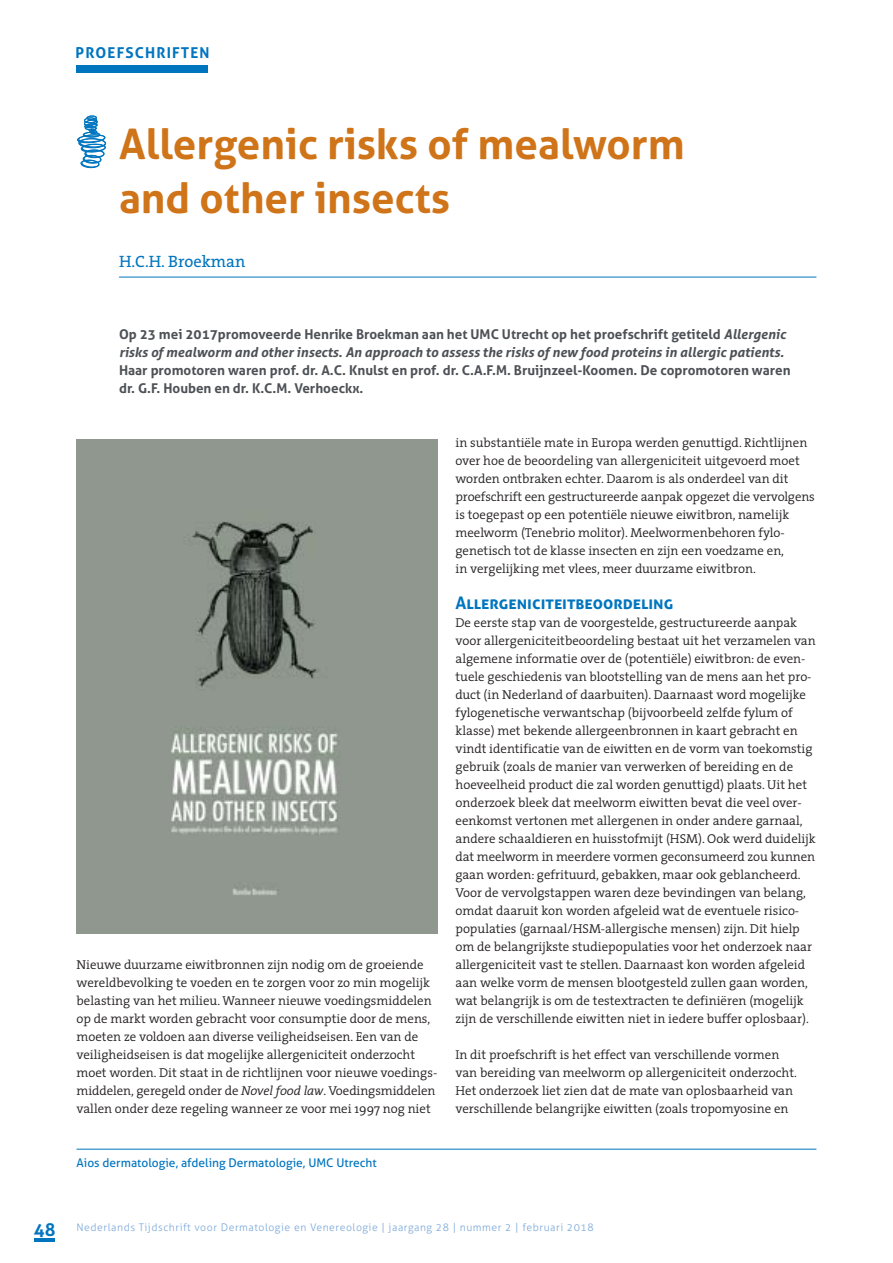
<style>
.page{position:relative;width:893px;height:1263px;background:#fff}
.page>*{position:absolute;margin:0;border:0;box-sizing:border-box;transform-origin:0 0}
.t1{font:700 42px/54px "Aller";color:#cf7418}
.t2{font:700 17.25px "Aller";color:#0075bf}
.t3{font:16.5px "The Serif";color:#0075bf}
.t4{font:700 15px "Aller";letter-spacing:.075em;color:#0075bf}
.t5{font:italic 700 13.5px/18px "Aller";color:#4d5156}
.t6{font:700 13.5px/18px "Aller";color:#4d5156}
.t7{font:300 12.9px/18px "The Serif";color:#231f20}
.t8{font:12px "Aller";color:#0075bf}
.t9{font:300 10.5px "Aller";letter-spacing:.05em;color:#7ca9da}
.s1{font-style:normal}
.s2{font-style:italic}
.s3{font-weight:700;font-size:18px;color:#0075bf}
</style>
<div class="page">
<div style="left:77px;top:65px;width:131px;height:8px;background:#0075bf"></div>
<hr style="left:34px;top:1238px;width:21px;height:3px;background:#0075bf">
<svg style="left:77px;top:116px;width:29px;height:52px"></svg>
<div style="left:87px;top:116px;width:10px;height:4px;border:1px solid #0075bf;border-radius:50%"></div>
<div style="left:85px;top:126px;width:12px;height:4px;border:1px solid #0075bf;border-radius:50%"></div>
<hr style="left:77px;top:1149px;width:739px;height:1px;background:#0075bf">
<hr style="left:119px;top:277px;width:697px;height:1px;background:#0075bf">
<img style="left:77px;top:439px;width:360px;height:494px">
<p class="t4" style="left:76px;top:47px;width:136px">PROEFSCHRIFTEN</p>
<h1 class="t1" style="left:119px;top:122px;width:567px">Allergenic risks of mealworm and other insects</h1>
<p class="t3" style="left:119px;top:253px;width:128px">H.C.H. Broekman</p>
<p class="t5" style="left:119px;top:327px;width:668px"><span class="s1">Op 23 mei 2017promoveerde Henrike Broekman aan het UMC Utrecht op het proefschrift getiteld</span> Allergenic risks of mealworm and other insects. An approach to assess the risks of new food proteins in allergic patients.</p>
<p class="t6" style="left:119px;top:363px;width:673px">Haar promotoren waren prof. dr. A.C. Knulst en prof. dr. C.A.F.M. Bruijnzeel-Koomen. De copromotoren waren dr. G.F. Houben en dr. K.C.M. Verhoeckx.</p>
<p class="t7" style="left:77px;top:957px;width:362px">Nieuwe duurzame eiwitbronnen zijn nodig om de groeiende wereldbevolking te voeden en te zorgen voor zo min mogelijk belasting van het milieu. Wanneer nieuwe voedingsmiddelen op de markt worden gebracht voor consumptie door de mens, moeten ze voldoen aan diverse veiligheidseisen. Een van de veiligheidseisen is dat mogelijke allergeniciteit onderzocht moet worden. Dit staat in de richtlijnen voor nieuwe voedings&shy;middelen, geregeld onder de <span class="s2">Novel food law</span>. Voedingsmiddelen vallen onder deze regeling wanneer ze voor mei 1997 nog niet</p>
<p class="t8" style="left:77px;top:1158px;width:302px">Aios dermatologie, afdeling Dermatologie, UMC Utrecht</p>
<p class="t7" style="left:455px;top:435px;width:361px">in substantiële mate in Europa werden genuttigd. Richtlijnen over hoe de beoordeling van allergeniciteit uitgevoerd moet worden ontbraken echter. Daarom is als onderdeel van dit proefschrift een gestructureerde aanpak opgezet die vervolgens is toegepast op een potentiële nieuwe eiwitbron, namelijk meelworm (Tenebrio molitor). Meelwormenbehoren fylo&shy;genetisch tot de klasse insecten en zijn een voedzame en,<br>in vergelijking met vlees, meer duurzame eiwitbron.</p>
<h2 class="t2" style="left:455px;top:596px;width:219px">Allergeniciteitbeoordeling</h2>
<p class="t7" style="left:455px;top:615px;width:362px">De eerste stap van de voorgestelde, gestructureerde aanpak voor allergeniciteitbeoordeling bestaat uit het verzamelen van algemene informatie over de (potentiële) eiwitbron: de even&shy;tuele geschiedenis van blootstelling van de mens aan het pro&shy;duct (in Nederland of daarbuiten). Daarnaast word mogelijke fylogenetische verwantschap (bijvoorbeeld zelfde fylum of klasse) met bekende allergeenbronnen in kaart gebracht en vindt identificatie van de eiwitten en de vorm van toekomstig gebruik (zoals de manier van verwerken of bereiding en de hoeveelheid product die zal worden genuttigd) plaats. Uit het onderzoek bleek dat meelworm eiwitten bevat die veel over&shy;eenkomst vertonen met allergenen in onder andere garnaal, andere schaaldieren en huisstofmijt (HSM). Ook werd duidelijk dat meelworm in meerdere vormen geconsumeerd zou kunnen gaan worden: gefrituurd, gebakken, maar ook geblancheerd.<br>Voor de vervolgstappen waren deze bevindingen van belang, omdat daaruit kon worden afgeleid wat de eventuele risico&shy;populaties (garnaal/HSM-allergische mensen) zijn. Dit hielp om de belangrijkste studiepopulaties voor het onderzoek naar allergeniciteit vast te stellen. Daarnaast kon worden afgeleid aan welke vorm de mensen blootgesteld zullen gaan worden, wat belangrijk is om de testextracten te definiëren (mogelijk zijn de verschillende eiwitten niet in iedere buffer oplosbaar).</p>
<p class="t7" style="left:455px;top:1047px;width:343px">In dit proefschrift is het effect van verschillende vormen van bereiding van meelworm op allergeniciteit onderzocht.<br>Het onderzoek liet zien dat de mate van oplosbaarheid van verschillende belangrijke eiwitten (zoals tropomyosine en</p>
<p class="t9" style="left:34px;top:1223px;width:561px"><span class="s3">48</span> Nederlands Tijdschrift voor Dermatologie en Venereologie | jaargang 28 | nummer 2 | februari 2018</p>
</div>
